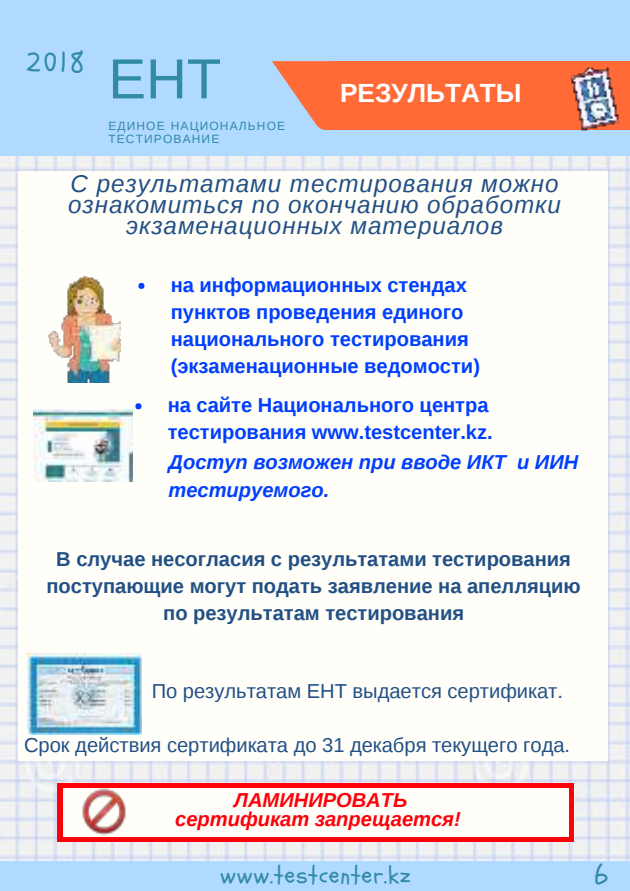
<style>
.page{position:relative;width:630px;height:891px;background:#b0daff}
.page>*{position:absolute;margin:0;border:0;box-sizing:border-box;transform-origin:0 0}
.t1{font:56.4px "Liberation Sans";color:#318ba2}
.t2{font:28.4px "Schoolbell";color:#318ba2}
.t3{font:700 26.4px "Liberation Sans";color:#fff}
.t4{font:italic 24.4px/21.2px "Liberation Sans";letter-spacing:.04em;color:#225085;text-align:center}
.t5{font:24.4px "Schoolbell";letter-spacing:.04em;color:#318ba2}
.t6{font:700 20px/27.2px "Liberation Sans";color:#003fff}
.t7{font:700 20px/27.2px "Liberation Sans";color:#225085;text-align:center}
.t8{font:20px "Liberation Sans";color:#225085}
.t9{font:italic 700 20px/27.2px "Liberation Sans";color:#003fff}
.t10{font:italic 700 20px/18px "Liberation Sans";color:#ff000b;text-align:center}
.t11{font:700 20px "Arimo";color:#003fff}
.t12{font:12px/12px "Liberation Sans";letter-spacing:.095em;color:#318ba2}
.s1{font-family:"Arimo"}
.s2{font-family:"Liberation Sans"}
</style>
<div class="page">
<div style="left:333px;top:61px;width:272px;height:69px;background:#ff6a36"></div>
<svg style="left:272px;top:61px;width:61px;height:69px"></svg>
<img style="left:0;top:156px;width:630px;height:705px">
<div style="left:57px;top:786px;width:518px;height:53px;background:#fffef8"></div>
<svg style="left:570px;top:838px;width:4px;height:4px"></svg>
<div style="left:58px;top:787px;width:5px;height:51px;background:#ff000b"></div>
<svg style="left:58px;top:838px;width:4px;height:4px"></svg>
<div style="left:569px;top:787px;width:5px;height:51px;background:#ff000b"></div>
<div style="left:62px;top:837px;width:508px;height:5px;background:#ff000b"></div>
<svg style="left:570px;top:783px;width:4px;height:4px"></svg>
<svg style="left:58px;top:783px;width:4px;height:4px"></svg>
<div style="left:62px;top:783px;width:508px;height:5px;background:#ff000b"></div>
<div style="left:18px;top:172px;width:590px;height:589px;background:#fffef8"></div>
<img style="left:571px;top:61px;width:59px;height:70px">
<img style="left:48px;top:277px;width:72px;height:105px">
<svg style="left:138px;top:283px;width:6px;height:6px"></svg>
<svg style="left:135px;top:403px;width:6px;height:6px"></svg>
<img style="left:33px;top:409px;width:99px;height:73px">
<img style="left:82px;top:788px;width:44px;height:48px">
<img style="left:27px;top:653px;width:114px;height:81px">
<h2 class="t2" style="left:26px;top:44px;width:60px">2018</h2>
<h1 class="t1" style="left:108px;top:47px;width:114px">ЕНТ</h1>
<p class="t12" style="left:108px;top:121px;width:178px">ЕДИНОЕ НАЦИОНАЛЬНОЕ<br>ТЕСТИРОВАНИЕ</p>
<h3 class="t3" style="left:340px;top:75px;width:183px">РЕЗУЛЬТАТЫ</h3>
<p class="t4" style="left:68px;top:172px;width:494px">С результатами тестирования можно ознакомиться по окончанию обработки экзаменационных материалов</p>
<p class="t6" style="left:171px;top:271px;width:311px">на информационных стендах пунктов проведения единого национального тестирования <span class="s1">(</span>экзаменационные ведомости<span class="s1">)</span></p>
<p class="t6" style="left:168px;top:391px;width:322px">на сайте Национального центра</p>
<p class="t11" style="left:168px;top:421px;width:327px"><span class="s2">тестирования</span> www.testcenter.kz.</p>
<p class="t9" style="left:169px;top:449px;width:411px">Доступ возможен при вводе ИКТ и ИИН тестируемого<span class="s1">.</span></p>
<p class="t7" style="left:47px;top:545px;width:536px">В случае несогласия с результатами тестирования поступающие могут подать заявление на апелляцию по результатам тестирования</p>
<p class="t8" style="left:152px;top:680px;width:413px">По результатам ЕНТ выдается сертификат<span class="s1">.</span></p>
<p class="t8" style="left:24px;top:734px;width:548px">Срок действия сертификата до <span class="s1">31</span> декабря текущего года<span class="s1">.</span></p>
<p class="t10" style="left:175px;top:791px;width:287px">ЛАМИНИРОВАТЬ сертификат запрещается<span class="s1">!</span></p>
<p class="t5" style="left:220px;top:858px;width:192px">www.testcenter.kz</p>
<h2 class="t2" style="left:594px;top:856px;width:16px">6</h2>
</div>
